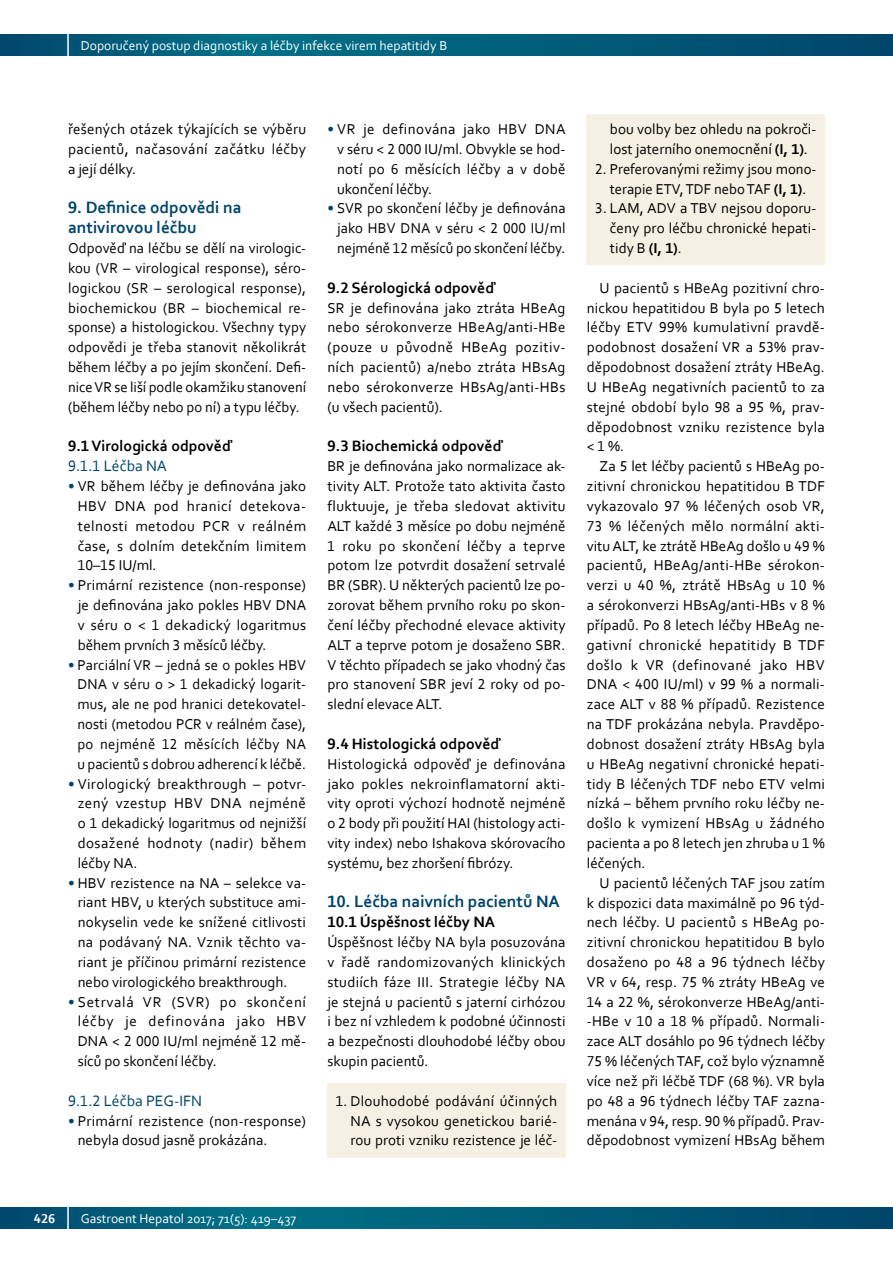
<style>
.page{position:relative;width:893px;height:1263px;background:#fff}
.page>*{position:absolute;margin:0;border:0;box-sizing:border-box;transform-origin:0 0}
.t1{font:700 17.25px/19.8px "Corbel";color:#00446b}
.t2{font:700 15.75px "Corbel";color:#000}
.t3{font:15.75px "Corbel";color:#00446b}
.t4{font:15px/19.8px "Corbel";color:#000;text-align:justify}
.t5{font:13.5px "Corbel";color:#fff}
.t6{font:700 13.5px "Corbel";color:#fff}
.s1{color:#00446b}
.s2{font-weight:700}
</style>
<div class="page">
<svg style="left:0;top:34px;width:893px;height:22px;background:#005b79"></svg>
<hr style="left:67px;top:0;width:2px;height:74px;background:#fff">
<svg style="left:0;top:1207px;width:893px;height:22px;background:#005b79"></svg>
<hr style="left:67px;top:1185px;width:2px;height:74px;background:#fff">
<div style="left:587px;top:114px;width:238px;height:151px;background:#f5f0e3"></div>
<div style="left:327px;top:1083px;width:239px;height:75px;background:#f5f0e3"></div>
<p class="t5" style="left:81px;top:37px;width:279px">Hereditár y angioedém ako príčina bolestí brucha</p>
<p class="t5" style="left:81px;top:37px;width:368px">Doporučený postup diagnostiky a léčby infekce virem hepatitidy B</p>
<p class="t4" style="left:68px;top:119px;width:240px">řešených otázek týkajících se výběru pacientů, načasování začátku léčby a její délky.</p>
<p class="t1" style="left:68px;top:197px;width:175px">9. Definice odpovědi na antivirovou léčbu</p>
<p class="t4" style="left:68px;top:238px;width:240px">Odpověď na léčbu se dělí na virologic&shy;kou (VR – virological response), séro&shy;logickou (SR – serological response), biochemickou (BR – biochemical re&shy;sponse) a histologickou. Všechny typy odpovědi je třeba stanovit několikrát během léčby a po jejím skončení. Defi&shy;nice VR se liší podle okamžiku stanovení (během léčby nebo po ní) a typu léčby.</p>
<p class="t2" style="left:68px;top:436px;width:164px">9.1 Virologická odpověď</p>
<p class="t3" style="left:68px;top:456px;width:100px">9.1.1 Léčba NA</p>
<p class="t4" style="left:78px;top:476px;width:230px;text-indent:-10px"><span class="s1">•</span> VR během léčby je definována jako HBV DNA pod hranicí detekova&shy;telnosti metodou PCR v reálném čase, s dolním detekčním limitem 10–15 IU/ml.</p>
<p class="t4" style="left:78px;top:575px;width:230px;text-indent:-10px"><span class="s1">•</span> Primární rezistence (non-response) je definována jako pokles HBV DNA v séru o &lt; 1 dekadický logaritmus během prvních 3 měsíců léčby.</p>
<p class="t4" style="left:77px;top:654px;width:230px;text-indent:-9px"><span class="s1">•</span> Parciální VR – jedná se o pokles HBV DNA v séru o &gt; 1 dekadický logarit&shy;mus, ale ne pod hranici detekovatel&shy;nosti (metodou PCR v reálném čase), po nejméně 12 měsících léčby NA u pacientů s dobrou adherencí k léčbě.</p>
<p class="t4" style="left:78px;top:773px;width:230px;text-indent:-10px"><span class="s1">•</span> Virologický breakthrough – potvr&shy;zený vzestup HBV DNA nejméně o 1 dekadický logaritmus od nejnižší dosažené hodnoty (nadir) během léčby NA.</p>
<p class="t4" style="left:78px;top:872px;width:230px;text-indent:-10px"><span class="s1">•</span> HBV rezistence na NA – selekce va&shy;riant HBV, u kterých substituce ami&shy;nokyselin vede ke snížené citlivosti na podávaný NA. Vznik těchto va&shy;riant je příčinou primární rezistence nebo virologického breakthrough.</p>
<p class="t4" style="left:78px;top:991px;width:230px;text-indent:-10px"><span class="s1">•</span> Setrvalá VR (SVR) po skončení léčby je definována jako HBV DNA &lt; 2 000 IU/ml nejméně 12 mě&shy;síců po skončení léčby.</p>
<p class="t3" style="left:68px;top:1091px;width:136px">9.1.2 Léčba PEG-IFN</p>
<p class="t4" style="left:78px;top:1110px;width:230px;text-indent:-10px"><span class="s1">•</span> Primární rezistence (non-response) nebyla dosud jasně prokázána.</p>
<p class="t4" style="left:337px;top:119px;width:230px;text-indent:-10px"><span class="s1">•</span> VR je definována jako HBV DNA v séru &lt; 2 000 IU/ml. Obvykle se hod&shy;notí po 6 měsících léčby a v době ukončení léčby.</p>
<p class="t4" style="left:337px;top:198px;width:230px;text-indent:-10px"><span class="s1">•</span> SVR po skončení léčby je definována jako HBV DNA v séru &lt; 2 000 IU/ml nejméně 12 měsíců po skončení léčby.</p>
<p class="t2" style="left:327px;top:278px;width:168px">9.2 Sérologická odpověď</p>
<p class="t4" style="left:327px;top:297px;width:240px">SR je definována jako ztráta HBeAg nebo sérokonverze HBeAg/anti-HBe (pouze u původně HBeAg pozitiv&shy;ních pacientů) a/nebo ztráta HBsAg nebo sérokonverze HBsAg/anti-HBs (u všech pacientů).</p>
<p class="t2" style="left:327px;top:436px;width:176px">9.3 Biochemická odpověď</p>
<p class="t4" style="left:327px;top:456px;width:240px">BR je definována jako normalizace ak&shy;tivity ALT. Protože tato aktivita často fluktuuje, je třeba sledovat aktivitu ALT každé 3 měsíce po dobu nejméně 1 roku po skončení léčby a teprve potom lze potvrdit dosažení setrvalé BR (SBR). U některých pacientů lze po&shy;zorovat během prvního roku po skon&shy;čení léčby přechodné elevace aktivity ALT a teprve potom je dosaženo SBR.<br>V těchto případech se jako vhodný čas pro stanovení SBR jeví 2 roky od po&shy;slední elevace ALT.</p>
<p class="t2" style="left:327px;top:734px;width:173px">9.4 Histologická odpověď</p>
<p class="t4" style="left:327px;top:753px;width:240px">Histologická odpověď je definována jako pokles nekroinflamatorní akti&shy;vity oproti výchozí hodnotě nejméně o 2 body při použití HAI (histology acti&shy;vity index) nebo Ishakova skórovacího systému, bez zhoršení fibrózy.</p>
<p class="t1" style="left:327px;top:891px;width:234px">10. Léčba naivních pacientů NA</p>
<p class="t2" style="left:327px;top:912px;width:169px">10.1 Úspěšnost léčby NA</p>
<p class="t4" style="left:327px;top:932px;width:240px">Úspěšnost léčby NA byla posuzována v řadě randomizovaných klinických studiích fáze III. Strategie léčby NA je stejná u pacientů s jaterní cirhózou i bez ní vzhledem k podobné účinnosti a bezpečnosti dlouhodobé léčby obou skupin pacientů.</p>
<p class="t4" style="left:351px;top:1090px;width:208px;text-indent:-15px">1. Dlouhodobé podávání účinných NA s vysokou genetickou barié&shy;rou proti vzniku rezistence je léč-</p>
<p class="t4" style="left:610px;top:119px;width:208px">bou volby bez ohledu na pokroči&shy;lost jaterního onemocnění <span class="s2">(I, 1)</span>.</p>
<p class="t4" style="left:595px;top:159px;width:223px;text-align:center">2. Preferovanými režimy jsou mono&shy;terapie ETV, TDF nebo TAF <span class="s2">(I, 1)</span>.</p>
<p class="t4" style="left:610px;top:198px;width:208px;text-indent:-15px">3. LAM, ADV a TBV nejsou doporu&shy;čeny pro léčbu chronické hepati&shy;tidy B <span class="s2">(I, 1)</span>.</p>
<p class="t4" style="left:587px;top:278px;width:240px;text-indent:13px">U pacientů s HBeAg pozitivní chro&shy;nickou hepatitidou B byla po 5 letech léčby ETV 99% kumulativní pravdě&shy;podobnost dosažení VR a 53% prav&shy;děpodobnost dosažení ztráty HBeAg.<br>U HBeAg negativních pacientů to za stejné období bylo 98 a 95 %, prav&shy;děpodobnost vzniku rezistence byla &lt;1%.</p>
<p class="t4" style="left:587px;top:456px;width:240px;text-indent:13px">Za 5 let léčby pacientů s HBeAg po&shy;zitivní chronickou hepatitidou B TDF vykazovalo 97 % léčených osob VR, 73 % léčených mělo normální akti&shy;vitu ALT, ke ztrátě HBeAg došlo u 49 % pacientů, HBeAg/anti-HBe sérokon&shy;verzi u 40 %, ztrátě HBsAg u 10 % a sérokonverzi HBsAg/anti-HBs v 8 % případů. Po 8 letech léčby HBeAg ne&shy;gativní chronické hepatitidy B TDF došlo k VR (definované jako HBV DNA &lt; 400 IU/ml) v 99 % a normali&shy;zace ALT v 88 % případů. Rezistence na TDF prokázána nebyla. Pravděpo&shy;dobnost dosažení ztráty HBsAg byla u HBeAg negativní chronické hepati&shy;tidy B léčených TDF nebo ETV velmi nízká – během prvního roku léčby ne&shy;došlo k vymizení HBsAg u žádného pacienta a po 8 letech jen zhruba u 1 % léčených.</p>
<p class="t4" style="left:587px;top:872px;width:240px;text-indent:13px">U pacientů léčených TAF jsou zatím k dispozici data maximálně po 96 týd&shy;nech léčby. U pacientů s HBeAg po&shy;zitivní chronickou hepatitidou B bylo dosaženo po 48 a 96 týdnech léčby VR v 64, resp. 75 % ztráty HBeAg ve 14 a 22 %, sérokonverze HBeAg/anti--HBe v 10 a 18 % případů. Normali&shy;zace ALT dosáhlo po 96 týdnech léčby 75 % léčených TAF, což bylo významně více než při léčbě TDF (68 %). VR byla po 48 a 96 týdnech léčby TAF zazna&shy;menána v 94, resp. 90 % případů. Prav&shy;děpodobnost vymizení HBsAg během</p>
<p class="t6" style="left:34px;top:1210px;width:23px">426</p>
<p class="t5" style="left:81px;top:1210px;width:217px">Gastroent Hepatol 2017; 71(5): 419–437</p>
</div>
